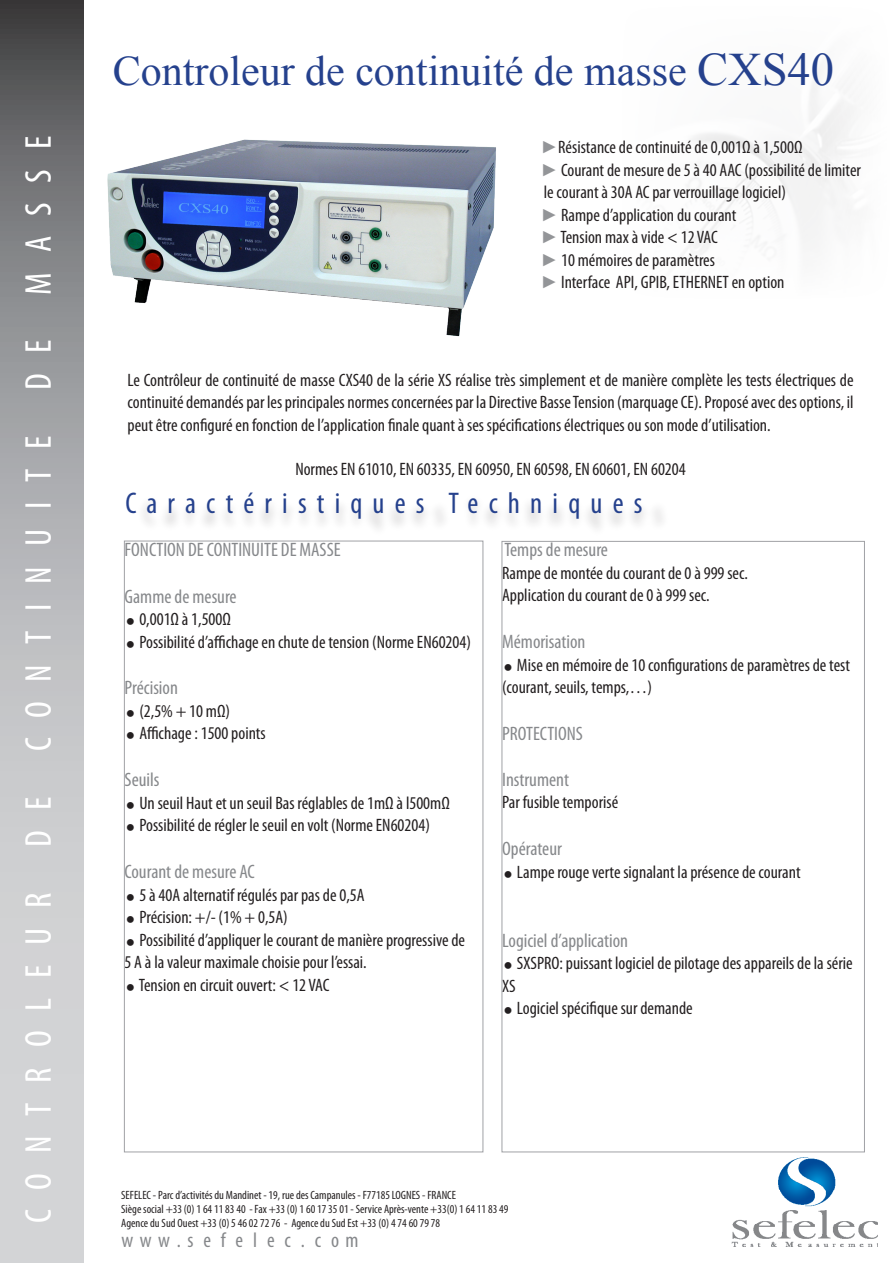
<style>
.page{position:relative;width:893px;height:1263px;background:#fff}
.page>*{position:absolute;margin:0;border:0;box-sizing:border-box;transform-origin:0 0}
.t1{font:42px "Times New Roman";color:#25418d}
.t2{font:condensed 37.5px "Myriad Pro";letter-spacing:.53em;color:#fff}
.t3{font:condensed 30px "Myriad Pro";letter-spacing:.34em;color:#25418d}
.t4{font:condensed 21px "Myriad Pro";color:#86888b}
.t5{font:condensed 19.5px "Myriad Pro";color:#86888b}
.t6{font:condensed 18px/22.5px "Myriad Pro";color:#231f20;text-align:justify}
.t7{font:condensed 12px "Myriad Pro";color:#231f20}
.s1{font-size:46.5px}
.s2{font-family:"Arial";font-stretch:normal;font-size:17.4px;color:#939598}
</style>
<div class="page">
<svg style="left:0;top:0;width:83px;height:1263px;background:#abacaf"></svg>
<div style="left:136px;top:493px;width:534px;height:45px;background:#231f20;opacity:.27"></div>
<img style="left:731px;top:1157px;width:146px;height:89px">
<img style="left:107px;top:139px;width:389px;height:198px">
<p class="t2" style="left:16px;top:1223px;width:1088px;rotate:-90deg">CONTROLEUR DE CONTINUITE DE MASSE</p>
<p class="t1" style="left:113px;top:42px;width:723px">Controleur de continuité de masse <span class="s1">CXS40</span></p>
<p class="t6" style="left:541px;top:136px;width:263px"><span class="s2">►</span>Résistance de continuité de 0,001Ω à 1,500Ω</p>
<p class="t6" style="left:541px;top:158px;width:322px"><span class="s2">►</span> Courant de mesure de 5 à 40 AAC (possibilité de limiter</p>
<p class="t6" style="left:544px;top:181px;width:244px">le courant à 30A AC par verrouillage logiciel)</p>
<p class="t6" style="left:541px;top:203px;width:197px"><span class="s2">►</span> Rampe d’application du courant</p>
<p class="t6" style="left:541px;top:226px;width:178px"><span class="s2">►</span> Tension max à vide &lt; 12 VAC</p>
<p class="t6" style="left:541px;top:248px;width:176px"><span class="s2">►</span> 10 mémoires de paramètres</p>
<p class="t6" style="left:541px;top:271px;width:245px"><span class="s2">►</span> Interface API, GPIB, ETHERNET en option</p>
<p class="t6" style="left:128px;top:368px;width:728px">Le Contrôleur de continuité de masse CXS40 de la série XS réalise très simplement et de manière complète les tests électriques de continuité demandés par les principales normes concernées par la Directive Basse Tension (marquage CE). Proposé avec des options, il peut être configuré en fonction de l’application finale quant à ses spécifications électriques ou son mode d’utilisation.</p>
<p class="t6" style="left:295px;top:457px;width:392px">Normes EN 61010, EN 60335, EN 60950, EN 60598, EN 60601, EN 60204</p>
<p class="t3" style="left:125px;top:485px;width:518px">Caractéristiques Techniques</p>
<p class="t5" style="left:125px;top:538px;width:218px">FONCTION DE CONTINUITE DE MASSE</p>
<p class="t5" style="left:125px;top:584px;width:114px">Gamme de mesure</p>
<p class="t6" style="left:139px;top:608px;width:93px">0,001Ω à 1,500Ω</p>
<p class="t6" style="left:139px;top:630px;width:333px">Possibilité d’affichage en chute de tension (Norme EN60204)</p>
<p class="t5" style="left:125px;top:676px;width:55px">Précision</p>
<p class="t6" style="left:139px;top:699px;width:92px">(2,5% + 10 mΩ)</p>
<p class="t6" style="left:139px;top:722px;width:128px">Affichage : 1500 points</p>
<p class="t5" style="left:125px;top:768px;width:36px">Seuils</p>
<p class="t6" style="left:139px;top:791px;width:312px">Un seuil Haut et un seuil Bas réglables de 1mΩ à l500mΩ</p>
<p class="t6" style="left:139px;top:814px;width:292px">Possibilité de régler le seuil en volt (Norme EN60204)</p>
<p class="t5" style="left:125px;top:860px;width:132px">Courant de mesure AC</p>
<p class="t6" style="left:139px;top:883px;width:227px">5 à 40A alternatif régulés par pas de 0,5A</p>
<p class="t6" style="left:139px;top:906px;width:150px">Précision: +/- (1% + 0,5A)</p>
<p class="t6" style="left:139px;top:928px;width:327px">Possibilité d’appliquer le courant de manière progressive de</p>
<p class="t6" style="left:125px;top:951px;width:244px">5 A à la valeur maximale choisie pour l’essai.</p>
<p class="t6" style="left:139px;top:973px;width:192px">Tension en circuit ouvert: &lt; 12 VAC</p>
<p class="t5" style="left:504px;top:538px;width:105px">Temps de mesure</p>
<p class="t6" style="left:502px;top:561px;width:247px">Rampe de montée du courant de 0 à 999 sec.</p>
<p class="t6" style="left:502px;top:584px;width:209px">Application du courant de 0 à 999 sec.</p>
<p class="t5" style="left:502px;top:630px;width:85px">Mémorisation</p>
<p class="t6" style="left:502px;top:653px;width:349px;text-indent:15px">Mise en mémoire de 10 configurations de paramètres de test (courant, seuils, temps,…)</p>
<p class="t5" style="left:502px;top:721px;width:82px">PROTECTIONS</p>
<p class="t5" style="left:502px;top:767px;width:68px">Instrument</p>
<p class="t6" style="left:502px;top:791px;width:118px">Par fusible temporisé</p>
<p class="t5" style="left:502px;top:837px;width:61px">Opérateur</p>
<p class="t6" style="left:517px;top:860px;width:285px">Lampe rouge verte signalant la présence de courant</p>
<p class="t5" style="left:502px;top:928px;width:127px">Logiciel d’application</p>
<p class="t6" style="left:517px;top:952px;width:337px">SXSPRO: puissant logiciel de pilotage des appareils de la série</p>
<p class="t6" style="left:502px;top:974px;width:15px">XS</p>
<p class="t6" style="left:517px;top:997px;width:177px">Logiciel spécifique sur demande</p>
<p class="t7" style="left:121px;top:1187px;width:336px">SEFELEC - Parc d’activités du Mandinet - 19, rue des Campanules - F77185 LOGNES - FRANCE</p>
<p class="t7" style="left:121px;top:1202px;width:389px">Siège social +33 (0) 1 64 11 83 40 - Fax +33 (0) 1 60 17 35 01 - Service Après-vente +33(0) 1 64 11 83 49</p>
<p class="t7" style="left:121px;top:1216px;width:320px">Agence du Sud Ouest +33 (0) 5 46 02 72 76 - Agence du Sud Est +33 (0) 4 74 60 79 78</p>
<p class="t4" style="left:121px;top:1227px;width:239px">w w w . s e f e l e c . c o m</p>
</div>
